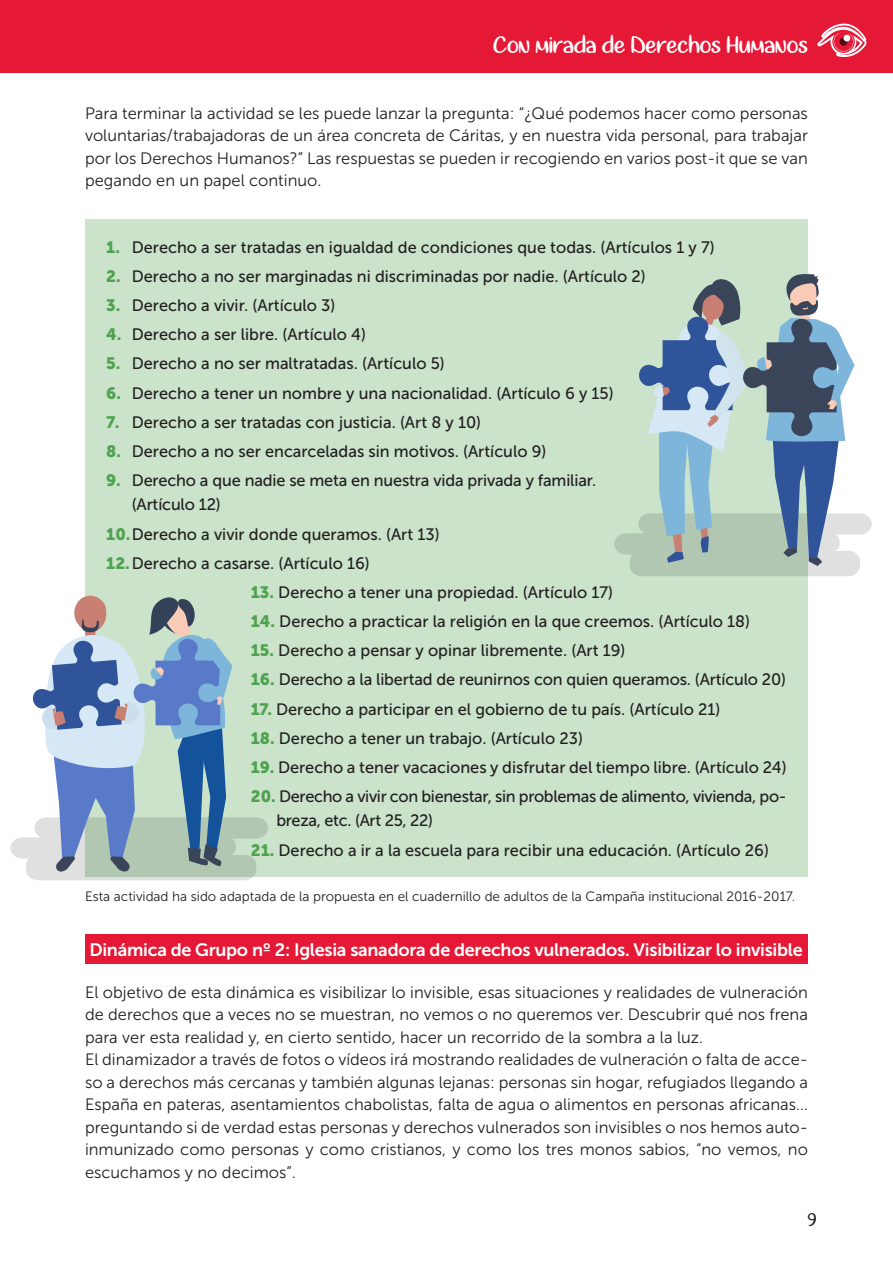
<style>
.page{position:relative;width:893px;height:1263px;background:#fff}
.page>*{position:absolute;margin:0;border:0;box-sizing:border-box;transform-origin:0 0}
.t1{font:24px "Sugar Addiction";color:#fff}
.t2{font:18px "Museo Sans 700";letter-spacing:-.015em;color:#fff}
.t3{font:18px "Sugar Addiction";color:#231f20}
.t4{font:16.5px/22.5px "Museo Sans 300";color:#231f20;text-align:justify}
.t5{font:16.5px/24.2px "Museo Sans 500";color:#231f20}
.t6{font:16.5px/24.2px "Museo Sans 500";letter-spacing:-.02em;color:#231f20}
.t7{font:13.5px "Museo Sans 300";color:#231f20}
.s1{font-family:"Museo Sans 900";color:#4fa34f}
</style>
<div class="page">
<div style="left:0;top:0;width:893px;height:72px;background:#e51836"></div>
<svg style="left:817px;top:24px;width:50px;height:33px"></svg>
<div style="left:85px;top:219px;width:723px;height:658px;background:#cae3ca"></div>
<svg style="left:614px;top:274px;width:258px;height:302px"></svg>
<svg style="left:10px;top:595px;width:258px;height:285px"></svg>
<div style="left:85px;top:934px;width:723px;height:30px;background:#e51836"></div>
<h1 class="t1" style="left:493px;top:30px;width:316px">Con mirada de Derechos Humanos</h1>
<p class="t4" style="left:85px;top:102px;width:724px">Para terminar la actividad se les puede lanzar la pregunta: “¿Qué podemos hacer como personas voluntarias/trabajadoras de un área concreta de Cáritas, y en nuestra vida personal, para trabajar por los Derechos Humanos?” Las respuestas se pueden ir recogiendo en varios post-it que se van pegando en un papel continuo.</p>
<p class="t5" style="left:106px;top:235px;width:610px"><span class="s1">1.</span> Derecho a ser tratadas en igualdad de condiciones que todas. (Artículos 1 y 7)</p>
<p class="t5" style="left:106px;top:264px;width:541px"><span class="s1">2.</span> Derecho a no ser marginadas ni discriminadas por nadie. (Artículo 2)</p>
<p class="t5" style="left:106px;top:293px;width:231px"><span class="s1">3.</span> Derecho a vivir. (Artículo 3)</p>
<p class="t5" style="left:106px;top:322px;width:261px"><span class="s1">4.</span> Derecho a ser libre. (Artículo 4)</p>
<p class="t5" style="left:106px;top:352px;width:340px"><span class="s1">5.</span> Derecho a no ser maltratadas. (Artículo 5)</p>
<p class="t5" style="left:106px;top:381px;width:509px"><span class="s1">6.</span> Derecho a tener un nombre y una nacionalidad. (Artículo 6 y 15)</p>
<p class="t5" style="left:106px;top:410px;width:376px"><span class="s1">7.</span> Derecho a ser tratadas con justicia. (Art 8 y 10)</p>
<p class="t5" style="left:106px;top:439px;width:442px"><span class="s1">8.</span> Derecho a no ser encarceladas sin motivos. (Artículo 9)</p>
<p class="t5" style="left:132px;top:468px;width:466px;text-indent:-26px"><span class="s1">9.</span> Derecho a que nadie se meta en nuestra vida privada y familiar. (Artículo 12)</p>
<p class="t5" style="left:106px;top:519px;width:335px;line-height:29.2px"><span class="s1">10.</span>Derecho a vivir donde queramos. (Art 13)<br><span class="s1">12.</span>Derecho a casarse. (Artículo 16)</p>
<p class="t5" style="left:251px;top:580px;width:364px"><span class="s1">13.</span> Derecho a tener una propiedad. (Artículo 17)</p>
<p class="t5" style="left:251px;top:609px;width:501px"><span class="s1">14.</span> Derecho a practicar la religión en la que creemos. (Artículo 18)</p>
<p class="t5" style="left:251px;top:639px;width:376px"><span class="s1">15.</span> Derecho a pensar y opinar libremente. (Art 19)</p>
<p class="t5" style="left:251px;top:668px;width:537px"><span class="s1">16.</span> Derecho a la libertad de reunirnos con quien queramos. (Artículo 20)</p>
<p class="t5" style="left:251px;top:697px;width:471px"><span class="s1">17.</span> Derecho a participar en el gobierno de tu país. (Artículo 21)</p>
<p class="t5" style="left:251px;top:726px;width:334px"><span class="s1">18.</span> Derecho a tener un trabajo. (Artículo 23)</p>
<p class="t5" style="left:251px;top:755px;width:537px"><span class="s1">19.</span> Derecho a tener vacaciones y disfrutar del tiempo libre. (Artículo 24)</p>
<p class="t6" style="left:276px;top:784px;width:512px;text-indent:-26px"><span class="s1">20.</span> Derecho a vivir con bienestar, sin problemas de alimento, vivienda, po&shy;breza, etc. (Art 25, 22)</p>
<p class="t5" style="left:251px;top:838px;width:520px"><span class="s1">21.</span> Derecho a ir a la escuela para recibir una educación. (Artículo 26)</p>
<p class="t7" style="left:85px;top:889px;width:712px">Esta actividad ha sido adaptada de la propuesta en el cuadernillo de adultos de la Campaña institucional 2016-2017.</p>
<p class="t2" style="left:89px;top:940px;width:715px">Dinámica de Grupo nº 2: Iglesia sanadora de derechos vulnerados. Visibilizar lo invisible</p>
<p class="t4" style="left:85px;top:981px;width:724px;text-align:left">El objetivo de esta dinámica es visibilizar lo invisible, esas situaciones y realidades de vulneración de derechos que a veces no se muestran, no vemos o no queremos ver. Descubrir qué nos frena para ver esta realidad y, en cierto sentido, hacer un recorrido de la sombra a la luz.<br>El dinamizador a través de fotos o vídeos irá mostrando realidades de vulneración o falta de acce&shy;so a derechos más cercanas y también algunas lejanas: personas sin hogar, refugiados llegando a España en pateras, asentamientos chabolistas, falta de agua o alimentos en personas africanas… preguntando si de verdad estas personas y derechos vulnerados son invisibles o nos hemos auto&shy;inmunizado como personas y como cristianos, y como los tres monos sabios, “no vemos, no escuchamos y no decimos”.</p>
<p class="t3" style="left:808px;top:1208px;width:10px">9</p>
</div>
